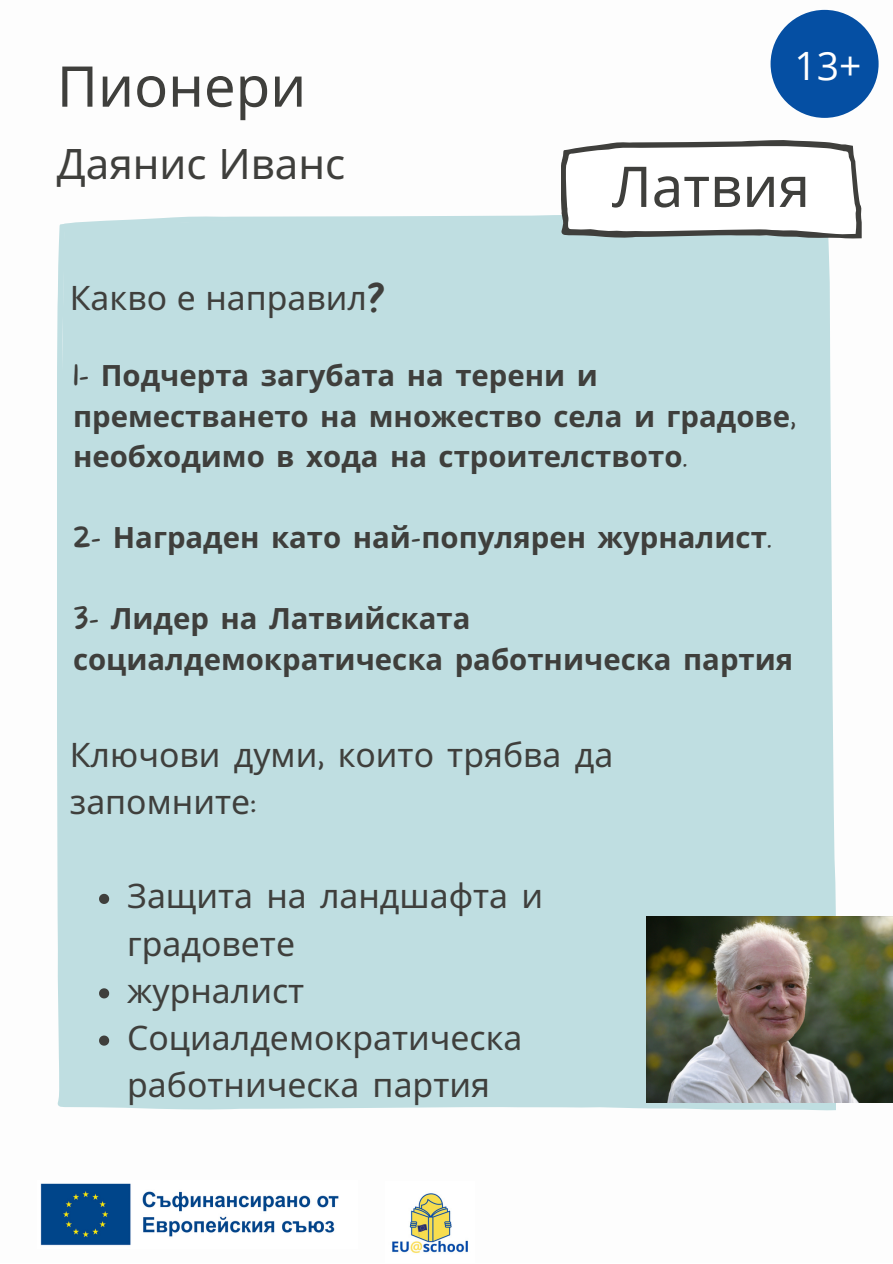
<style>
.page{position:relative;width:893px;height:1264px;background:#fff}
.page>*{position:absolute;margin:0;border:0;box-sizing:border-box;transform-origin:0 0}
.t1{font:56.25px "Noto Sans";color:#3f3f3c}
.t2{font:42px "Noto Sans";color:#3f3f3c}
.t3{font:39px "Open Sans";color:#fff}
.t4{font:33.75px/47.2px "Noto Sans";color:#3f3f3c}
.t5{font:700 29.25px/40.5px "Noto Sans";color:#3f3f3c}
.s1{font-family:"More Sugar"}
.s2{font-family:"More Sugar";font-weight:100}
</style>
<div class="page">
<div style="left:57px;top:215px;width:778px;height:895px;background:#bfdee1"></div>
<svg style="left:560px;top:140px;width:301px;height:99px"></svg>
<img style="left:392px;top:1193px;width:76px;height:61px">
<svg style="left:99px;top:893px;width:10px;height:11px"></svg>
<svg style="left:99px;top:988px;width:10px;height:10px"></svg>
<svg style="left:99px;top:1035px;width:10px;height:10px"></svg>
<img style="left:646px;top:916px;width:246px;height:186px">
<div style="left:770px;top:10px;width:108px;height:108px;background:#054fa3;border-radius:50%"></div>
<img style="left:40px;top:1183px;width:299px;height:63px">
<p class="t1" style="left:57px;top:47px;width:251px">Пионери</p>
<p class="t2" style="left:57px;top:134px;width:290px">Даянис Иванс</p>
<p class="t4" style="left:70px;top:273px;width:317px">Какво е направил<span class="s1">?</span></p>
<p class="t3" style="left:794px;top:38px;width:68px">13+</p>
<p class="t1" style="left:612px;top:147px;width:199px">Латвия</p>
<p class="t5" style="left:73px;top:355px;width:724px"><span class="s2">1-</span> Подчерта загубата на терени и преместването на множество села и градове<span class="s2">, </span>необходимо в хода на строителството<span class="s2">.</span></p>
<p class="t5" style="left:73px;top:517px;width:700px"><span class="s2">2-</span> Награден като най<span class="s2">-</span>популярен журналист<span class="s2">.</span></p>
<p class="t5" style="left:73px;top:597px;width:721px"><span class="s2">3-</span> Лидер на Латвийската социалдемократическа работническа партия</p>
<p class="t4" style="left:70px;top:730px;width:545px">Ключови думи<span class="s2">,</span> които трябва да запомните<span class="s2">:</span></p>
<p class="t4" style="left:127px;top:871px;width:417px">Защита на ландшафта и градовете</p>
<p class="t4" style="left:127px;top:966px;width:179px">журналист</p>
<p class="t4" style="left:127px;top:1013px;width:397px">Социалдемократическа работническа партия</p>
</div>
